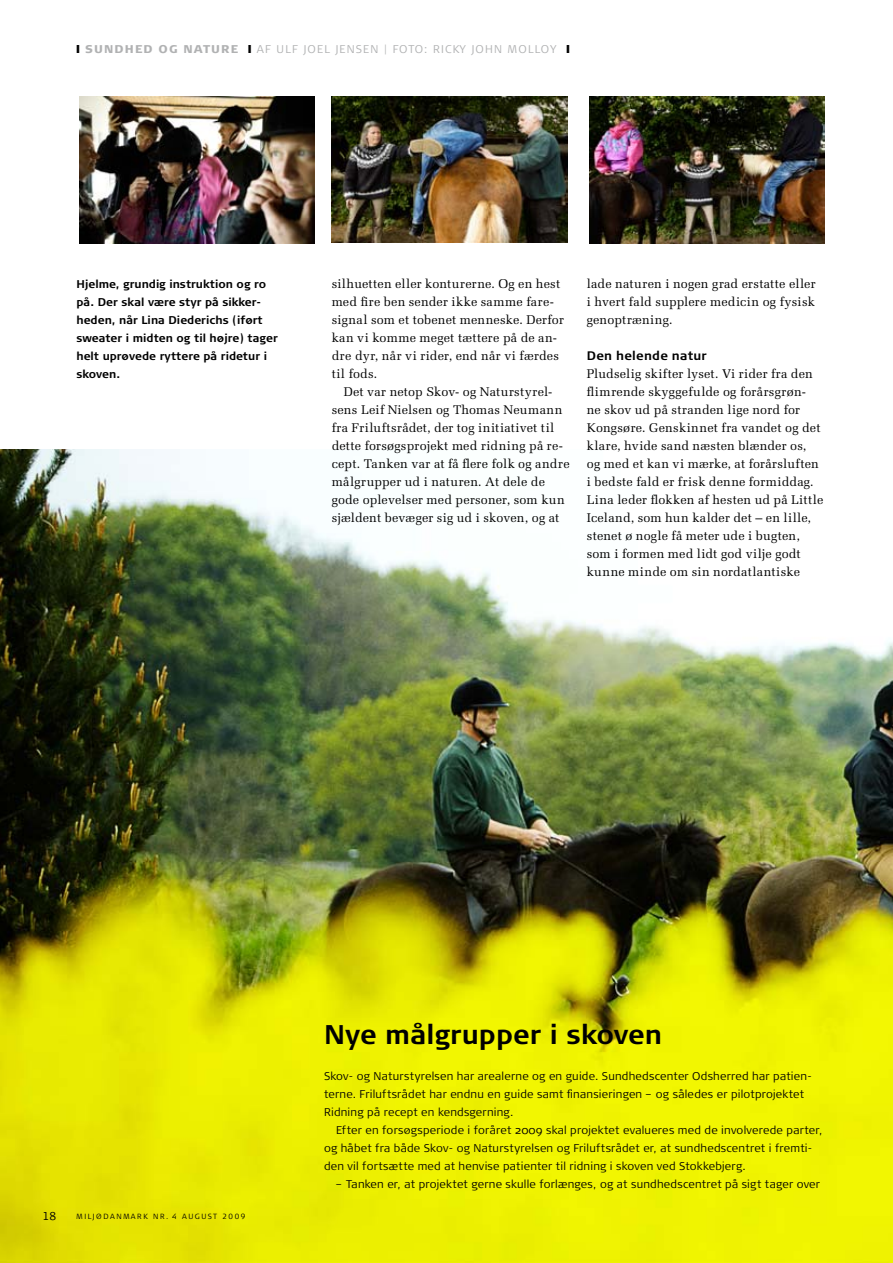
<style>
.page{position:relative;width:893px;height:1263px;background:#fff}
.page>*{position:absolute;margin:0;border:0;box-sizing:border-box;transform-origin:0 0}
.t1{font:700 27px "Signa Normal";color:#000}
.t2{font:12.6px/18px "Melior";letter-spacing:.015em;color:#000}
.t3{font:700 12.3px "Signa Normal";letter-spacing:.02em;color:#000}
.t4{font:300 11.25px/18px "Signa Normal";letter-spacing:.015em;color:#000}
.t5{font:700 11.25px/18px "Signa Normal";color:#000}
.t6{font:300 11.25px "Signa Normal";letter-spacing:.1em;color:#b1b2b3}
.t7{font:900 11.25px "Signa Normal";letter-spacing:.1em;color:#b1b2b3}
.t8{font:300 11.25px "Signa Column";color:#000}
.t9{font:300 7.5px "Signa Normal";letter-spacing:.2em;color:#000}
.t10{font:300 7.5px "Signa Column";color:#000}
.s1{font-family:"Signa Column"}
</style>
<div class="page">
<img style="left:0;top:449px;width:893px;height:814px">
<img style="left:331px;top:97px;width:236px;height:146px">
<img style="left:79px;top:97px;width:236px;height:146px">
<img style="left:589px;top:97px;width:236px;height:146px">
<p class="t7" style="left:85px;top:42px;width:154px">SUN DHED OG NATURE</p>
<p class="t6" style="left:257px;top:43px;width:152px">Af Ulf Jo el Jensen | Foto</p>
<p class="t6" style="left:424px;top:43px;width:56px">: Ricky Joh</p>
<p class="t6" style="left:494px;top:43px;width:64px">n Molloy</p>
<p class="t5" style="left:77px;top:275px;width:203px">Hjelme, grundig instruktion og ro på. Der skal være styr på sikker&shy;heden, når Lina Diederichs (iført sweater i midten og til højre) tager helt uprøvede ryttere på ridetur i skoven.</p>
<p class="t2" style="left:332px;top:275px;width:234px">silhuetten eller konturerne. Og en hest med fire ben sender ikke samme fare&shy;signal som et tobenet menneske. Derfor kan vi komme meget tættere på de an&shy;dre dyr, når vi rider, end når vi færdes til fods.</p>
<p class="t2" style="left:332px;top:383px;width:239px;text-indent:12px">Det var netop Skov- og Naturstyrel&shy;sens Leif Nielsen og Thomas Neumann fra Friluftsrådet, der tog initiativet til dette forsøgsprojekt med ridning på re&shy;cept. Tanken var at få flere folk og andre målgrupper ud i naturen. At dele de gode oplevelser med personer, som kun sjældent bevæger sig ud i skoven, og at</p>
<p class="t2" style="left:587px;top:275px;width:230px;text-align:justify">lade naturen i nogen grad erstatte eller i hvert fald supplere medicin og fysisk genoptræning.</p>
<p class="t3" style="left:587px;top:349px;width:122px">Den helende natur</p>
<p class="t2" style="left:587px;top:365px;width:238px">Pludselig skifter lyset. Vi rider fra den flimrende skyggefulde og forårsgrøn-<br>ne skov ud på stranden lige nord for Kongsøre. Genskinnet fra vandet og det klare, hvide sand næsten blænder os,<br>og med et kan vi mærke, at forårsluften i bedste fald er frisk denne formiddag.<br>Lina leder flokken af hesten ud på Little Iceland, som hun kalder det – en lille, stenet ø nogle få meter ude i bugten, som i formen med lidt god vilje godt kunne minde om sin nordatlantiske</p>
<p class="t8" style="left:43px;top:1209px;width:15px">18</p>
<p class="t9" style="left:77px;top:1212px;width:119px">MiljøDanmark nr. <span class="s1">4 AUGUST</span></p>
<p class="t10" style="left:223px;top:1212px;width:24px">2009</p>
<h1 class="t1" style="left:324px;top:1019px;width:340px">Nye målgrupper i skoven</h1>
<p class="t4" style="left:324px;top:1067px;width:500px">Skov- og Naturstyrelsen har arealerne og en guide. Sundhedscenter Odsherred har patien&shy;terne. Friluftsrådet har endnu en guide samt finansieringen – og således er pilotprojektet Ridning på recept en kendsgerning.<br>Efter en forsøgsperiode i foråret 2009 skal projektet evalueres med de involverede parter, og håbet fra både Skov- og Naturstyrelsen og Friluftsrådet er, at sundhedscentret i fremti&shy;den vil fortsætte med at henvise patienter til ridning i skoven ved Stokkebjerg.</p>
<p class="t4" style="left:336px;top:1175px;width:486px">– Tanken er, at projektet gerne skulle forlænges, og at sundhedscentret på sigt tager over</p>
</div>
